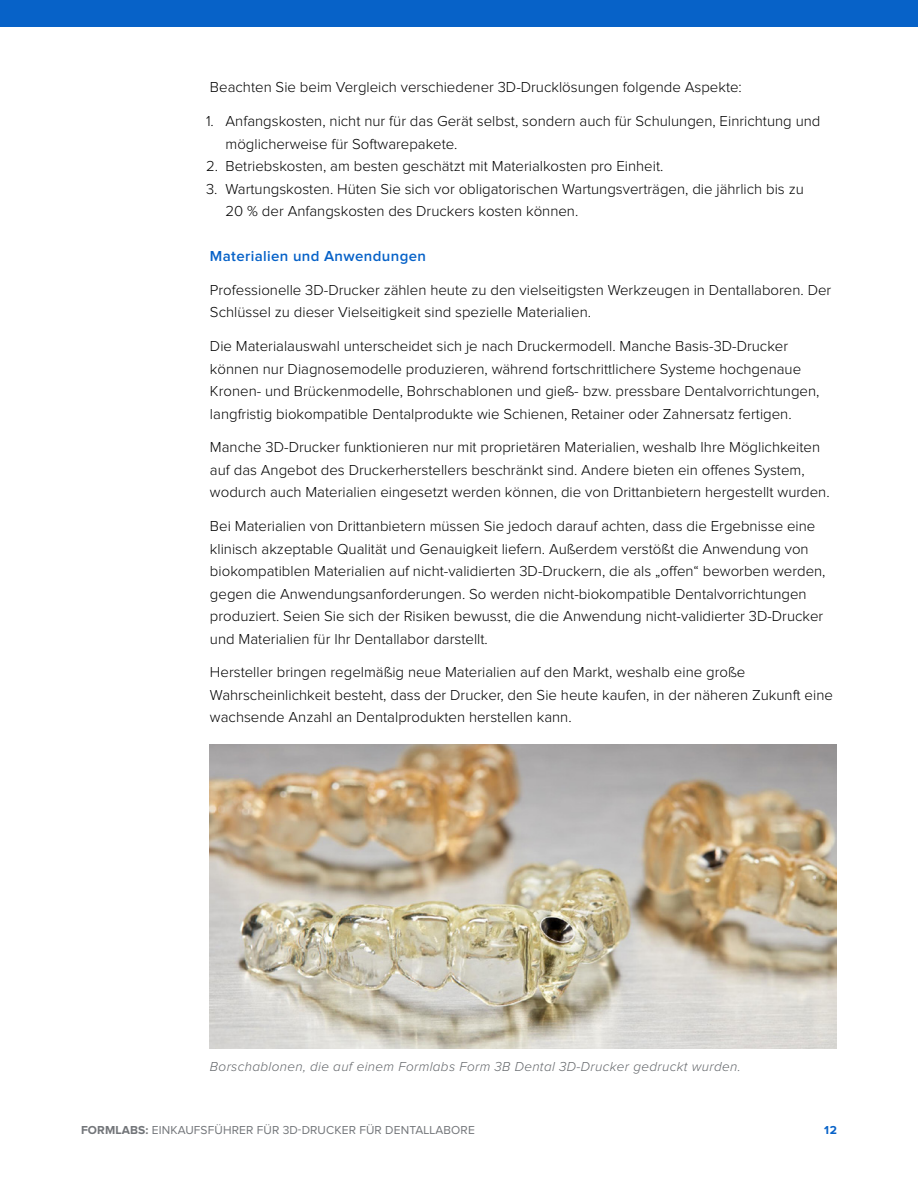
<style>
.page{position:relative;width:918px;height:1188px;background:#fff}
.page>*{position:absolute;margin:0;border:0;box-sizing:border-box;transform-origin:0 0}
.t1{font:300 15px/22.5px "Proxima Nova";color:#000}
.t2{font:600 15px "Proxima Nova";letter-spacing:.025em;color:#0762c8}
.t3{font:italic 300 13.5px "Proxima Nova";letter-spacing:.025em;color:#63666a}
.t4{font:12px "Proxima Nova";letter-spacing:.01em;color:#727579}
.t5{font:700 12px "Proxima Nova";color:#0762c8}
.s1{font-weight:700}
</style>
<div class="page">
<div style="left:0;top:0;width:918px;height:27px;background:#0762c8"></div>
<img style="left:210px;top:745px;width:627px;height:303px">
<p class="t1" style="left:210px;top:77px;width:533px">Beachten Sie beim Vergleich verschiedener 3D-Drucklösungen folgende Aspekte:</p>
<p class="t1" style="left:226px;top:110px;width:596px;text-indent:-20px">1. Anfangskosten, nicht nur für das Gerät selbst, sondern auch für Schulungen, Einrichtung und möglicherweise für Softwarepakete.</p>
<p class="t1" style="left:206px;top:155px;width:459px">2. Betriebskosten, am besten geschätzt mit Materialkosten pro Einheit.</p>
<p class="t1" style="left:226px;top:178px;width:580px;text-indent:-20px">3. Wartungskosten. Hüten Sie sich vor obligatorischen Wartungsverträgen, die jährlich bis zu<br>20 % der Anfangskosten des Druckers kosten können.</p>
<p class="t2" style="left:210px;top:249px;width:218px">Materialien und Anwendungen</p>
<p class="t1" style="left:210px;top:279px;width:623px">Professionelle 3D-Drucker zählen heute zu den vielseitigsten Werkzeugen in Dentallaboren. Der<br>Schlüssel zu dieser Vielseitigkeit sind spezielle Materialien.</p>
<p class="t1" style="left:210px;top:335px;width:611px">Die Materialauswahl unterscheidet sich je nach Druckermodell. Manche Basis-3D-Drucker können nur Diagnosemodelle produzieren, während fortschrittlichere Systeme hochgenaue Kronen- und Brückenmodelle, Bohrschablonen und gieß- bzw. pressbare Dentalvorrichtungen, langfristig biokompatible Dentalprodukte wie Schienen, Retainer oder Zahnersatz fertigen.</p>
<p class="t1" style="left:210px;top:437px;width:621px">Manche 3D-Drucker funktionieren nur mit proprietären Materialien, weshalb Ihre Möglichkeiten auf das Angebot des Druckerherstellers beschränkt sind. Andere bieten ein offenes System, wodurch auch Materialien eingesetzt werden können, die von Drittanbietern hergestellt wurden.</p>
<p class="t1" style="left:210px;top:515px;width:617px">Bei Materialien von Drittanbietern müssen Sie jedoch darauf achten, dass die Ergebnisse eine klinisch akzeptable Qualität und Genauigkeit liefern. Außerdem verstößt die Anwendung von biokompatiblen Materialien auf nicht-validierten 3D-Druckern, die als „offen“ beworben werden, gegen die Anwendungsanforderungen. So werden nicht-biokompatible Dentalvorrichtungen produziert. Seien Sie sich der Risiken bewusst, die die Anwendung nicht-validierter 3D-Drucker und Materialien für Ihr Dentallabor darstellt.</p>
<p class="t1" style="left:210px;top:662px;width:624px">Hersteller bringen regelmäßig neue Materialien auf den Markt, weshalb eine große<br>Wahrscheinlichkeit besteht, dass der Drucker, den Sie heute kaufen, in der näheren Zukunft eine wachsende Anzahl an Dentalprodukten herstellen kann.</p>
<p class="t3" style="left:210px;top:1060px;width:532px">Borschablonen, die auf einem Formlabs Form 3B Dental 3D-Drucker gedruckt wurden.</p>
<p class="t4" style="left:81px;top:1125px;width:395px"><span class="s1">FORMLABS:</span> EINKAUFSFÜHRER FÜR 3D-DRUCKER FÜR DENTALLABORE</p>
<p class="t5" style="left:824px;top:1125px;width:14px">12</p>
</div>
